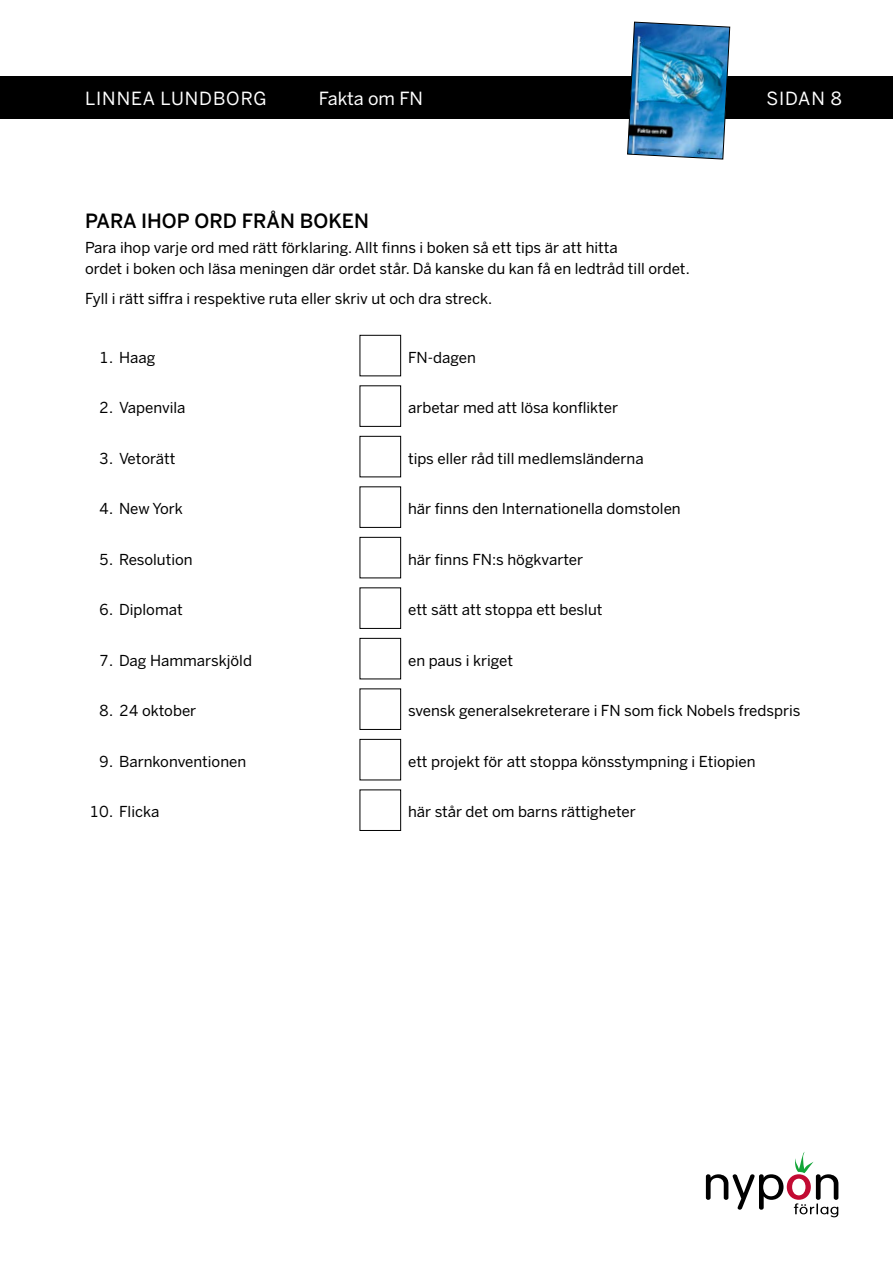
<style>
.page{position:relative;width:893px;height:1263px;background:#fff}
.page>*{position:absolute;margin:0;border:0;box-sizing:border-box;transform-origin:0 0}
.t1{font:500 19.5px "Benton Sans";color:#000}
.t2{font:18px "Benton Sans";letter-spacing:.05em;color:#fff}
.t3{font:18px "Benton Sans";color:#fff}
.t4{font:15px/21px "Benton Sans";color:#000}
</style>
<div class="page">
<svg style="left:706px;top:1152px;width:132px;height:65px"></svg>
<div style="left:0;top:77px;width:893px;height:42px;background:#000"></div>
<img style="left:627px;top:21px;width:103px;height:139px">
<div style="left:360px;top:335px;width:41px;height:41px;border:1px solid #000"></div>
<div style="left:360px;top:385px;width:41px;height:42px;border:1px solid #000"></div>
<div style="left:360px;top:436px;width:41px;height:41px;border:1px solid #000"></div>
<div style="left:360px;top:486px;width:41px;height:42px;border:1px solid #000"></div>
<div style="left:360px;top:537px;width:41px;height:41px;border:1px solid #000"></div>
<div style="left:360px;top:587px;width:41px;height:42px;border:1px solid #000"></div>
<div style="left:360px;top:638px;width:41px;height:41px;border:1px solid #000"></div>
<div style="left:360px;top:688px;width:41px;height:42px;border:1px solid #000"></div>
<div style="left:360px;top:739px;width:41px;height:41px;border:1px solid #000"></div>
<div style="left:360px;top:789px;width:41px;height:42px;border:1px solid #000"></div>
<p class="t2" style="left:85px;top:87px;width:183px">LINNEA LUNDBORG</p>
<p class="t3" style="left:319px;top:87px;width:106px">Fakta om FN</p>
<p class="t2" style="left:766px;top:87px;width:77px">SIDAN 8</p>
<h1 class="t1" style="left:85px;top:209px;width:285px">PARA IHOP ORD FRÅN BOKEN</h1>
<p class="t4" style="left:85px;top:237px;width:606px">Para ihop varje ord med rätt förklaring. Allt finns i boken så ett tips är att hitta<br>ordet i boken och läsa meningen där ordet står. Då kanske du kan få en ledtråd till ordet.</p>
<p class="t4" style="left:85px;top:288px;width:409px">Fyll i rätt siffra i respektive ruta eller skriv ut och dra streck.</p>
<p class="t4" style="left:99px;top:347px;width:58px">1. Haag</p>
<p class="t4" style="left:408px;top:347px;width:69px">FN-dagen</p>
<p class="t4" style="left:99px;top:397px;width:88px">2. Vapenvila</p>
<p class="t4" style="left:408px;top:397px;width:212px">arbetar med att lösa konflikter</p>
<p class="t4" style="left:99px;top:448px;width:78px">3. Vetorätt</p>
<p class="t4" style="left:408px;top:448px;width:237px">tips eller råd till medlemsländerna</p>
<p class="t4" style="left:99px;top:498px;width:85px">4. New York</p>
<p class="t4" style="left:408px;top:498px;width:274px">här finns den Internationella domstolen</p>
<p class="t4" style="left:99px;top:549px;width:95px">5. Resolution</p>
<p class="t4" style="left:408px;top:549px;width:177px">här finns FN:s högkvarter</p>
<p class="t4" style="left:99px;top:599px;width:85px">6. Diplomat</p>
<p class="t4" style="left:408px;top:599px;width:196px">ett sätt att stoppa ett beslut</p>
<p class="t4" style="left:99px;top:650px;width:154px">7. Dag Hammarskjöld</p>
<p class="t4" style="left:408px;top:650px;width:107px">en paus i kriget</p>
<p class="t4" style="left:99px;top:700px;width:98px">8. 24 oktober</p>
<p class="t4" style="left:408px;top:700px;width:394px">svensk generalsekreterare i FN som fick Nobels fredspris</p>
<p class="t4" style="left:99px;top:751px;width:148px">9. Barnkonventionen</p>
<p class="t4" style="left:408px;top:751px;width:349px">ett projekt för att stoppa könsstympning i Etiopien</p>
<p class="t4" style="left:90px;top:801px;width:71px">10. Flicka</p>
<p class="t4" style="left:408px;top:801px;width:229px">här står det om barns rättigheter</p>
</div>
